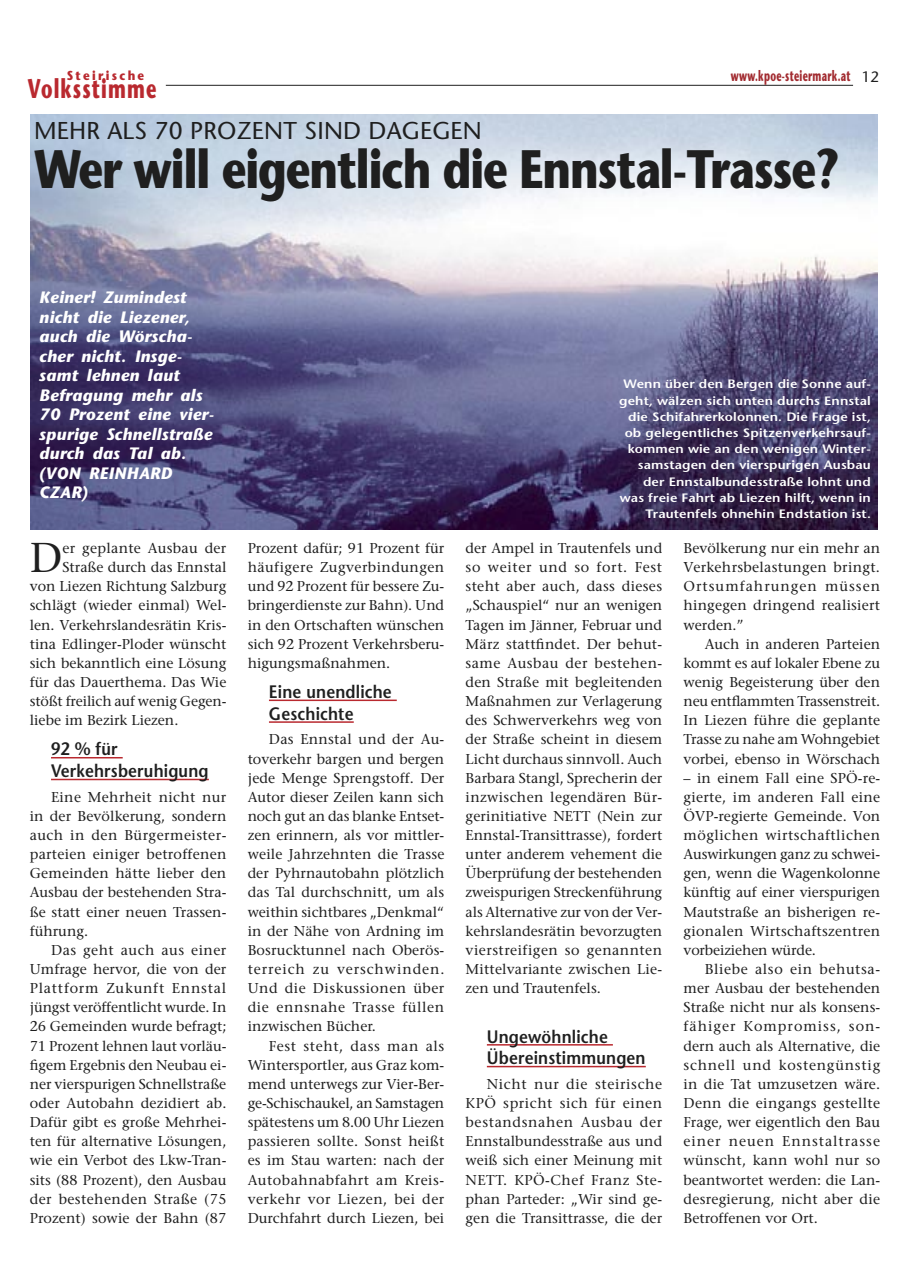
<style>
.page{position:relative;width:910px;height:1276px;background:#fff}
.page>*{position:absolute;margin:0;border:0;box-sizing:border-box;transform-origin:0 0}
.t1{font:700 54px "Stone Sans";letter-spacing:-.025em;color:#1f1f1f;scale:.8 1}
.t2{font:41.55px "Stone Serif";color:#1f1f1f}
.t3{font:700 27px "Stone Sans";letter-spacing:.06em;color:#b9292f;scale:.67 1}
.t4{font:24.3px "Stone Sans";letter-spacing:.01em;color:#1f1f1f}
.t5{font:600 18px/21.8px "Stone Sans";letter-spacing:.01em;color:#1f1f1f;scale:.9 1}
.t6{font:italic 700 16.5px/19.5px "Stone Sans";letter-spacing:.015em;color:#fff}
.t7{font:700 15px "Stone Sans";letter-spacing:.03em;color:#a22b30;scale:.6 1}
.t8{font:14.25px/19.2px "Stone Serif";color:#1f1f1f;text-align:justify}
.t9{font:14.25px "Stone Serif";letter-spacing:.02em;color:#1f1f1f}
.t10{font:700 12.9px "Stone Sans";letter-spacing:.2em;color:#b9292f;scale:.89 1}
.t11{font:600 12.15px/16.2px "Stone Sans";letter-spacing:.01em;color:#fff;text-align:right;scale:1.11 1}
.s1{font-weight:400;color:#1f1f1f}
</style>
<div class="page">
<hr style="left:166px;top:85px;width:687px;height:1px;background:#1f1f1f">
<img style="left:31px;top:115px;width:846px;height:415px">
<hr style="left:51px;top:757px;width:72px;height:1px;background:#b9292f">
<hr style="left:51px;top:779px;width:158px;height:1px;background:#b9292f">
<hr style="left:269px;top:699px;width:128px;height:2px;background:#b9292f">
<hr style="left:269px;top:721px;width:85px;height:2px;background:#b9292f">
<hr style="left:487px;top:1044px;width:126px;height:1px;background:#b9292f">
<hr style="left:487px;top:1066px;width:159px;height:1px;background:#b9292f">
<p class="t10" style="left:67px;top:67px;width:89px">Steirische</p>
<h3 class="t3" style="left:28px;top:72px;width:193px">Volksstimme</h3>
<p class="t7" style="left:731px;top:66px;width:248px">www.kpoe-steiermark.at <span class="s1">12</span></p>
<h3 class="t4" style="left:34px;top:116px;width:449px">MEHR ALS 70 PROZENT SIND DAGEGEN</h3>
<h1 class="t1" style="left:34px;top:134px;width:1009px">Wer will eigentlich die Ennstal-Trasse?</h1>
<p class="t6" style="left:39px;top:287px;width:176px">Keiner! Zumindest nicht die Liezener, auch die Wörscha&shy;cher nicht. Insge&shy;samt lehnen laut<br>Befragung mehr als<br>70 Prozent eine vier&shy;spurige Schnellstraße durch das Tal ab. (VON REINHARD<br>CZAR)</p>
<h2 class="t2" style="left:30px;top:532px;width:34px">D</h2>
<p class="t9" style="left:62px;top:539px;width:165px">er geplante Ausbau der</p>
<p class="t8" style="left:62px;top:557px;width:165px">Straße durch das Ennstal</p>
<p class="t8" style="left:30px;top:576px;width:198px">von Liezen Richtung Salzburg</p>
<p class="t8" style="left:30px;top:596px;width:198px">schlägt (wieder einmal) Wel-</p>
<p class="t8" style="left:30px;top:615px;width:198px">len. Verkehrslandesrätin Kris-</p>
<p class="t8" style="left:30px;top:634px;width:198px">tina Edlinger-Ploder wünscht</p>
<p class="t8" style="left:30px;top:653px;width:198px">sich bekanntlich eine Lösung</p>
<p class="t8" style="left:30px;top:672px;width:198px">für das Dauerthema. Das Wie</p>
<p class="t8" style="left:30px;top:691px;width:198px">stößt freilich auf wenig Gegen-</p>
<p class="t8" style="left:30px;top:710px;width:150px">liebe im Bezirk Liezen.</p>
<p class="t5" style="left:51px;top:738px;width:177px">92 % für<br>Verkehrsberuhigung</p>
<p class="t8" style="left:30px;top:787px;width:198px;text-indent:21px">Eine Mehrheit nicht nur in der Bevölkerung, sondern auch in den Bürgermeister&shy;parteien einiger betroffenen Gemeinden hätte lieber den Ausbau der bestehenden Stra&shy;ße statt einer neuen Trassen&shy;führung.</p>
<p class="t8" style="left:30px;top:940px;width:198px;text-indent:21px">Das geht auch aus einer Umfrage hervor, die von der Plattform Zukunft Ennstal jüngst veröffentlicht wurde. In 26 Gemeinden wurde befragt; 71 Prozent lehnen laut vorläu&shy;figem Ergebnis den Neubau ei&shy;ner vierspurigen Schnellstraße oder Autobahn dezidiert ab.<br>Dafür gibt es große Mehrhei&shy;ten für alternative Lösungen, wie ein Verbot des Lkw-Tran&shy;sits (88 Prozent), den Ausbau der bestehenden Straße (75<br>Prozent) sowie der Bahn (87</p>
<p class="t8" style="left:248px;top:538px;width:198px">Prozent dafür; 91 Prozent für häufigere Zugverbindungen und 92 Prozent für bessere Zu&shy;bringerdienste zur Bahn). Und in den Ortschaften wünschen sich 92 Prozent Verkehrsberu&shy;higungsmaßnahmen.</p>
<p class="t5" style="left:269px;top:681px;width:138px">Eine unendliche<br>Geschichte</p>
<p class="t8" style="left:248px;top:729px;width:198px;text-indent:21px">Das Ennstal und der Au&shy;toverkehr bargen und bergen jede Menge Sprengstoff. Der Autor dieser Zeilen kann sich noch gut an das blanke Entset&shy;zen erinnern, als vor mittler&shy;weile Jahrzehnten die Trasse der Pyhrnautobahn plötzlich das Tal durchschnitt, um als weithin sichtbares „Denkmal“ in der Nähe von Ardning im Bosrucktunnel nach Oberös&shy;terreich zu verschwinden.<br>Und die Diskussionen über die ennsnahe Trasse füllen inzwischen Bücher.</p>
<p class="t8" style="left:248px;top:1036px;width:198px;text-indent:21px">Fest steht, dass man als Wintersportler, aus Graz kom&shy;mend unterwegs zur Vier-Ber&shy;ge-Schischaukel, an Samstagen spätestens um 8.00 Uhr Liezen passieren sollte. Sonst heißt es im Stau warten: nach der Autobahnabfahrt am Kreis&shy;verkehr vor Liezen, bei der Durchfahrt durch Liezen, bei</p>
<p class="t11" style="left:619px;top:376px;width:228px">Wenn über den Bergen die Sonne auf&shy;geht, wälzen sich unten durchs Ennstal die Schifahrerkolonnen. Die Frage ist, ob gelegentliches Spitzenverkehrsauf&shy;kommen wie an den wenigen Winter&shy;samstagen den vierspurigen Ausbau der Ennstalbundesstraße lohnt und was freie Fahrt ab Liezen hilft, wenn in Trautenfels ohnehin Endstation ist.</p>
<p class="t8" style="left:466px;top:538px;width:198px">der Ampel in Trautenfels und so weiter und so fort. Fest steht aber auch, dass dieses „Schauspiel“ nur an wenigen Tagen im Jänner, Februar und März stattfindet. Der behut&shy;same Ausbau der bestehen&shy;den Straße mit begleitenden Maßnahmen zur Verlagerung des Schwerverkehrs weg von der Straße scheint in diesem Licht durchaus sinnvoll. Auch Barbara Stangl, Sprecherin der inzwischen legendären Bür&shy;gerinitiative NETT (Nein zur Ennstal-Transittrasse), fordert unter anderem vehement die Überprüfung der bestehenden zweispurigen Streckenführung als Alternative zur von der Ver&shy;kehrslandesrätin bevorzugten vierstreifigen so genannten Mittelvariante zwischen Lie&shy;zen und Trautenfels.</p>
<p class="t5" style="left:487px;top:1025px;width:178px">Ungewöhnliche<br>Übereinstimmungen</p>
<p class="t8" style="left:466px;top:1074px;width:198px;text-indent:21px">Nicht nur die steirische KPÖ spricht sich für einen bestandsnahen Ausbau der Ennstalbundesstraße aus und weiß sich einer Meinung mit NETT. KPÖ-Chef Franz Ste&shy;phan Parteder: „Wir sind ge&shy;gen die Transittrasse, die der</p>
<p class="t8" style="left:683px;top:538px;width:198px">Bevölkerung nur ein mehr an Verkehrsbelastungen bringt.<br>Ortsumfahrungen müssen hingegen dringend realisiert werden.”</p>
<p class="t8" style="left:683px;top:634px;width:198px;text-indent:21px">Auch in anderen Parteien kommt es auf lokaler Ebene zu wenig Begeisterung über den neu entflammten Trassenstreit.<br>In Liezen führe die geplante Trasse zu nahe am Wohngebiet vorbei, ebenso in Wörschach</p>
<p class="t8" style="left:683px;top:768px;width:198px">– in einem Fall eine SPÖ-re&shy;gierte, im anderen Fall eine ÖVP-regierte Gemeinde. Von möglichen wirtschaftlichen Auswirkungen ganz zu schwei&shy;gen, wenn die Wagenkolonne künftig auf einer vierspurigen Mautstraße an bisherigen re&shy;gionalen Wirtschaftszentren vorbeiziehen würde.</p>
<p class="t8" style="left:683px;top:959px;width:198px;text-indent:21px">Bliebe also ein behutsa&shy;mer Ausbau der bestehenden Straße nicht nur als konsens&shy;fähiger Kompromiss, son&shy;dern auch als Alternative, die schnell und kostengünstig in die Tat umzusetzen wäre.<br>Denn die eingangs gestellte Frage, wer eigentlich den Bau einer neuen Ennstaltrasse wünscht, kann wohl nur so beantwortet werden: die Lan&shy;desregierung, nicht aber die Betroffenen vor Ort.</p>
</div>
